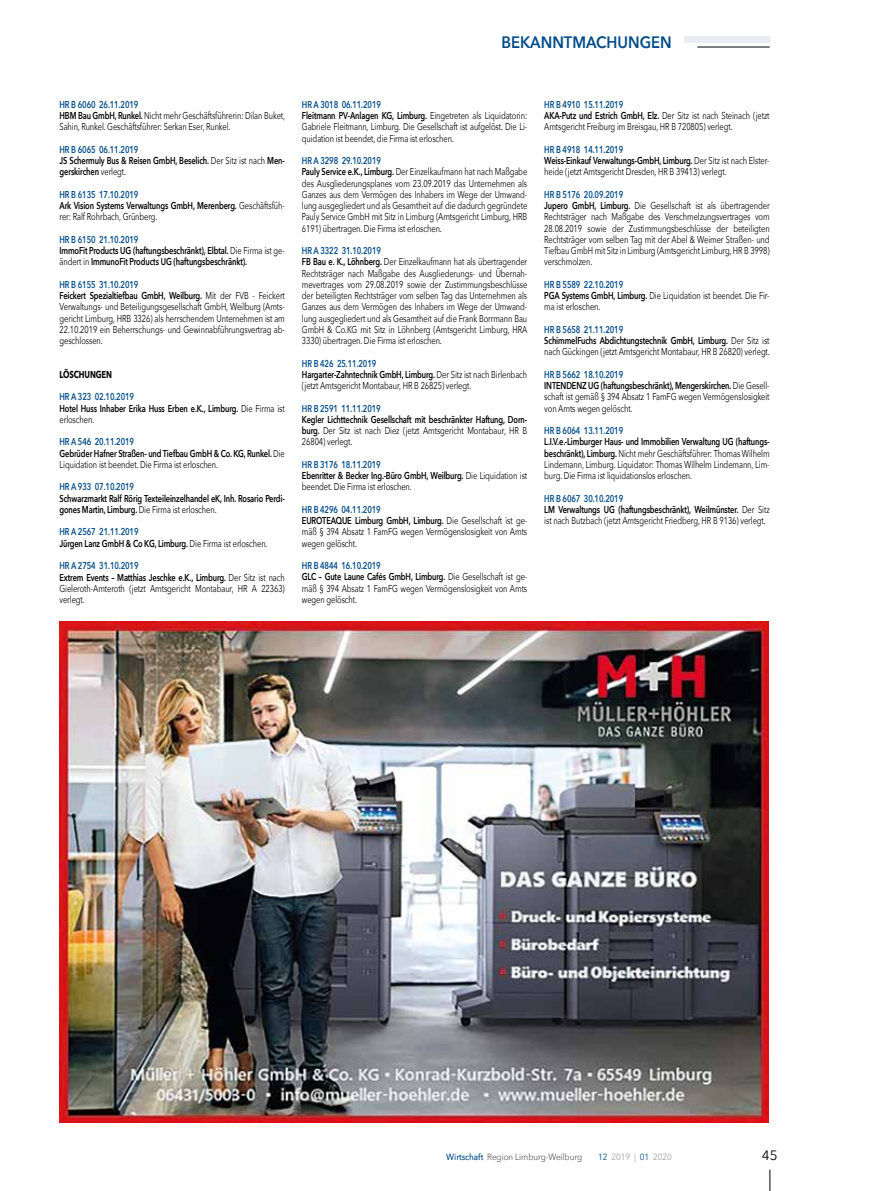
<style>
.page{position:relative;width:893px;height:1191px;background:#fff}
.page>*{position:absolute;margin:0;border:0;box-sizing:border-box;transform-origin:0 0}
.t1{font:600 16.5px "Avenir Next";color:#004b88;scale:.9 1}
.t2{font:13.5px "Avenir Next";color:#000}
.t3{font:10.05px/11.2px "Avenir Next";letter-spacing:-.01em;color:#000;scale:.75 1}
.t4{font:600 10.05px/11.2px "Avenir Next";letter-spacing:-.015em;color:#000;scale:.75 1}
.t5{font:600 10.05px "Avenir Next";letter-spacing:-.015em;color:#004b88;scale:.75 1}
.t6{font:700 10.05px "Avenir Next";letter-spacing:-.01em;color:#000;scale:.75 1}
.t7{font:9px "Avenir Next";letter-spacing:-.005em;color:#575756;scale:.9 1}
.t8{font:9px "Avenir Next";letter-spacing:-.005em;color:#9d9d9c;scale:.9 1}
.s1{font-weight:600;color:#004b88}
.s2{font-weight:600}
.s3{color:#004b88}
.s4{font-weight:400}
.s5{font-weight:500;color:#004b88}
</style>
<div class="page">
<hr style="left:697px;top:47px;width:73px;height:1px;background:#000">
<svg style="left:770px;top:1169px;width:1px;height:22px"></svg>
<div style="left:685px;top:36px;width:85px;height:7px;background:#eaedf6"></div>
<img style="left:60px;top:621px;width:708px;height:502px">
<h1 class="t1" style="left:502px;top:28px;width:191px">BEKANNTMACHUNGEN</h1>
<p class="t3" style="left:60px;top:98px;width:302px"><span class="s1">HR B 6060 26.11.2019<br></span><span class="s2">HBM Bau GmbH, Runkel.</span> Nicht mehr Geschäftsführerin: Dilan Buket,<br>Sahin, Runkel. Geschäftsführer: Serkan Eser, Runkel.</p>
<p class="t4" style="left:60px;top:143px;width:302px"><span class="s3">HR B 6065 06.11.2019<br></span>JS Schermuly Bus &amp; Reisen GmbH, Beselich. <span class="s4">Der Sitz ist nach</span> Men&shy;gerskirchen <span class="s4">verlegt.</span></p>
<p class="t4" style="left:60px;top:188px;width:302px"><span class="s3">HR B 6135 17.10.2019<br></span>Ark Vision Systems Verwaltungs GmbH, Merenberg. <span class="s4">Geschäftsfüh&shy;rer: Ralf Rohrbach, Grünberg.</span></p>
<p class="t4" style="left:60px;top:233px;width:302px"><span class="s3">HR B 6150 21.10.2019<br></span>ImmoFit Products UG (haftungsbeschränkt), Elbtal. <span class="s4">Die Firma ist ge&shy;ändert in</span> ImmunoFit Products UG (haftungsbeschränkt).</p>
<p class="t3" style="left:60px;top:278px;width:302px"><span class="s1">HR B 6155 31.10.2019<br></span><span class="s2">Feickert Spezialtiefbau GmbH, Weilburg.</span> Mit der FVB - Feickert Verwaltungs- und Beteiligungsgesellschaft GmbH, Weilburg (Amts&shy;gericht Limburg, HRB 3326) als herrschendem Unternehmen ist am 22.10.2019 ein Beherrschungs- und Gewinnabführungsvertrag ab&shy;geschlossen.</p>
<p class="t6" style="left:60px;top:366px;width:71px">LÖSCHUNGEN</p>
<p class="t4" style="left:60px;top:391px;width:302px"><span class="s3">HR A 323 02.10.2019<br></span>Hotel Huss Inhaber Erika Huss Erben e.K., Limburg. <span class="s4">Die Firma ist erloschen.</span></p>
<p class="t4" style="left:60px;top:436px;width:302px"><span class="s3">HR A 546 20.11.2019<br></span>Gebrüder Hafner Straßen- und Tiefbau GmbH &amp; Co. KG, Runkel. <span class="s4">Die<br>Liquidation ist beendet. Die Firma ist erloschen.</span></p>
<p class="t5" style="left:60px;top:478px;width:101px">HR A 933 07.10.2019</p>
<p class="t4" style="left:60px;top:492px;width:302px">Schwarzmarkt Ralf Rörig Texteileinzelhandel eK, Inh. Rosario Perdi&shy;gones Martin, Limburg. <span class="s4">Die Firma ist erloschen.</span></p>
<p class="t4" style="left:60px;top:526px;width:279px"><span class="s3">HR A 2567 21.11.2019<br></span>Jürgen Lanz GmbH &amp; Co KG, Limburg. <span class="s4">Die Firma ist erloschen.</span></p>
<p class="t3" style="left:60px;top:559px;width:302px"><span class="s1">HR A 2754 31.10.2019<br></span><span class="s2">Extrem Events – Matthias Jeschke e.K., Limburg.</span> Der Sitz ist nach Gieleroth-Amteroth (jetzt Amtsgericht Montabaur, HR A 22363) verlegt.</p>
<p class="t3" style="left:302px;top:98px;width:302px"><span class="s1">HR A 3018 06.11.2019<br></span><span class="s2">Fleitmann PV-Anlagen KG, Limburg.</span> Eingetreten als Liquidatorin:<br>Gabriele Fleitmann, Limburg. Die Gesellschaft ist aufgelöst. Die Li&shy;quidation ist beendet, die Firma ist erloschen.</p>
<p class="t3" style="left:302px;top:154px;width:302px"><span class="s1">HR A 3298 29.10.2019<br></span><span class="s2">Pauly Service e.K., Limburg.</span> Der Einzelkaufmann hat nach Maßgabe des Ausgliederungsplanes vom 23.09.2019 das Unternehmen als Ganzes aus dem Vermögen des Inhabers im Wege der Umwand&shy;lung ausgegliedert und als Gesamtheit auf die dadurch gegründete Pauly Service GmbH mit Sitz in Limburg (Amtsgericht Limburg, HRB 6191) übertragen. Die Firma ist erloschen.</p>
<p class="t3" style="left:302px;top:244px;width:302px"><span class="s1">HR A 3322 31.10.2019<br></span><span class="s2">FB Bau e. K., Löhnberg.</span> Der Einzelkaufmann hat als übertragender Rechtsträger nach Maßgabe des Ausgliederungs- und Übernah&shy;mevertrages vom 29.08.2019 sowie der Zustimmungsbeschlüsse der beteiligten Rechtsträger vom selben Tag das Unternehmen als Ganzes aus dem Vermögen des Inhabers im Wege der Umwand&shy;lung ausgegliedert und als Gesamtheit auf die Frank Borrmann Bau GmbH &amp; Co.KG mit Sitz in Löhnberg (Amtsgericht Limburg, HRA 3330) übertragen. Die Firma ist erloschen.</p>
<p class="t3" style="left:302px;top:357px;width:302px"><span class="s1">HR B 426 25.11.2019<br></span><span class="s2">Hargarter-Zahntechnik GmbH, Limburg.</span> Der Sitz ist nach Birlenbach (jetzt Amtsgericht Montabaur, HR B 26825) verlegt.</p>
<p class="t5" style="left:302px;top:399px;width:107px">HR B 2591 11.11.2019</p>
<p class="t4" style="left:302px;top:413px;width:302px;text-align:justify">Kegler Lichttechnik Gesellschaft mit beschränkter Haftung, Dorn&shy;burg. <span class="s4">Der Sitz ist nach Diez (jetzt Amtsgericht Montabaur, HR B 26804) verlegt.</span></p>
<p class="t3" style="left:302px;top:458px;width:302px"><span class="s1">HR B 3176 18.11.2019<br></span><span class="s2">Ebenritter &amp; Becker Ing.-Büro GmbH, Weilburg.</span> Die Liquidation ist beendet. Die Firma ist erloschen.</p>
<p class="t3" style="left:302px;top:503px;width:302px"><span class="s1">HR B 4296 04.11.2019<br></span><span class="s2">EUROTEAQUE Limburg GmbH, Limburg.</span> Die Gesellschaft ist ge&shy;mäß § 394 Absatz 1 FamFG wegen Vermögenslosigkeit von Amts wegen gelöscht.</p>
<p class="t3" style="left:302px;top:559px;width:302px"><span class="s1">HR B 4844 16.10.2019<br></span><span class="s2">GLC – Gute Laune Cafés GmbH, Limburg.</span> Die Gesellschaft ist ge&shy;mäß § 394 Absatz 1 FamFG wegen Vermögenslosigkeit von Amts wegen gelöscht.</p>
<p class="t3" style="left:544px;top:98px;width:302px"><span class="s1">HR B 4910 15.11.2019<br></span><span class="s2">AKA-Putz und Estrich GmbH, Elz.</span> Der Sitz ist nach Steinach (jetzt<br>Amtsgericht Freiburg im Breisgau, HR B 720805) verlegt.</p>
<p class="t3" style="left:544px;top:143px;width:302px"><span class="s1">HR B 4918 14.11.2019<br></span><span class="s2">Weiss-Einkauf Verwaltungs-GmbH, Limburg.</span> Der Sitz ist nach Elster&shy;heide (jetzt Amtsgericht Dresden, HR B 39413) verlegt.</p>
<p class="t3" style="left:544px;top:188px;width:302px"><span class="s1">HR B 5176 20.09.2019<br></span><span class="s2">Jupero GmbH, Limburg.</span> Die Gesellschaft ist als übertragender Rechtsträger nach Maßgabe des Verschmelzungsvertrages vom 28.08.2019 sowie der Zustimmungsbeschlüsse der beteiligten Rechtsträger vom selben Tag mit der Abel &amp; Weimer Straßen- und Tiefbau GmbH mit Sitz in Limburg (Amtsgericht Limburg, HR B 3998) verschmolzen.</p>
<p class="t3" style="left:544px;top:278px;width:302px"><span class="s1">HR B 5589 22.10.2019<br></span><span class="s2">PGA Systems GmbH, Limburg.</span> Die Liquidation ist beendet. Die Fir&shy;ma ist erloschen.</p>
<p class="t3" style="left:544px;top:323px;width:302px"><span class="s1">HR B 5658 21.11.2019<br></span><span class="s2">SchimmelFuchs Abdichtungstechnik GmbH, Limburg.</span> Der Sitz ist nach Gückingen (jetzt Amtsgericht Montabaur, HR B 26820) verlegt.</p>
<p class="t3" style="left:544px;top:368px;width:302px"><span class="s1">HR B 5662 18.10.2019<br></span><span class="s2">INTENDENZ UG (haftungsbeschränkt), Mengerskirchen.</span> Die Gesell&shy;schaft ist gemäß § 394 Absatz 1 FamFG wegen Vermögenslosigkeit von Amts wegen gelöscht.</p>
<p class="t5" style="left:544px;top:422px;width:107px">HR B 6064 13.11.2019</p>
<p class="t3" style="left:544px;top:436px;width:302px;text-align:justify"><span class="s2">L.I.V.e.-Limburger Haus- und Immobilien Verwaltung UG (haftungs&shy;beschränkt), Limburg.</span> Nicht mehr Geschäftsführer: Thomas Wilhelm Lindemann, Limburg. Liquidator: Thomas Wilhelm Lindemann, Lim&shy;burg. Die Firma ist liquidationslos erloschen.</p>
<p class="t3" style="left:544px;top:492px;width:302px"><span class="s1">HR B 6067 30.10.2019<br></span><span class="s2">LM Verwaltungs UG (haftungsbeschränkt), Weilmünster.</span> Der Sitz ist nach Butzbach (jetzt Amtsgericht Friedberg, HR B 9136) verlegt.</p>
<p class="t7" style="left:446px;top:1149px;width:152px"><span class="s5">Wirtschaft</span> Region Limburg-Weilburg</p>
<p class="t8" style="left:598px;top:1149px;width:83px"><span class="s3">12</span> 2019 | <span class="s3">01</span> 2020</p>
<h2 class="t2" style="left:762px;top:1144px;width:17px">45</h2>
</div>
